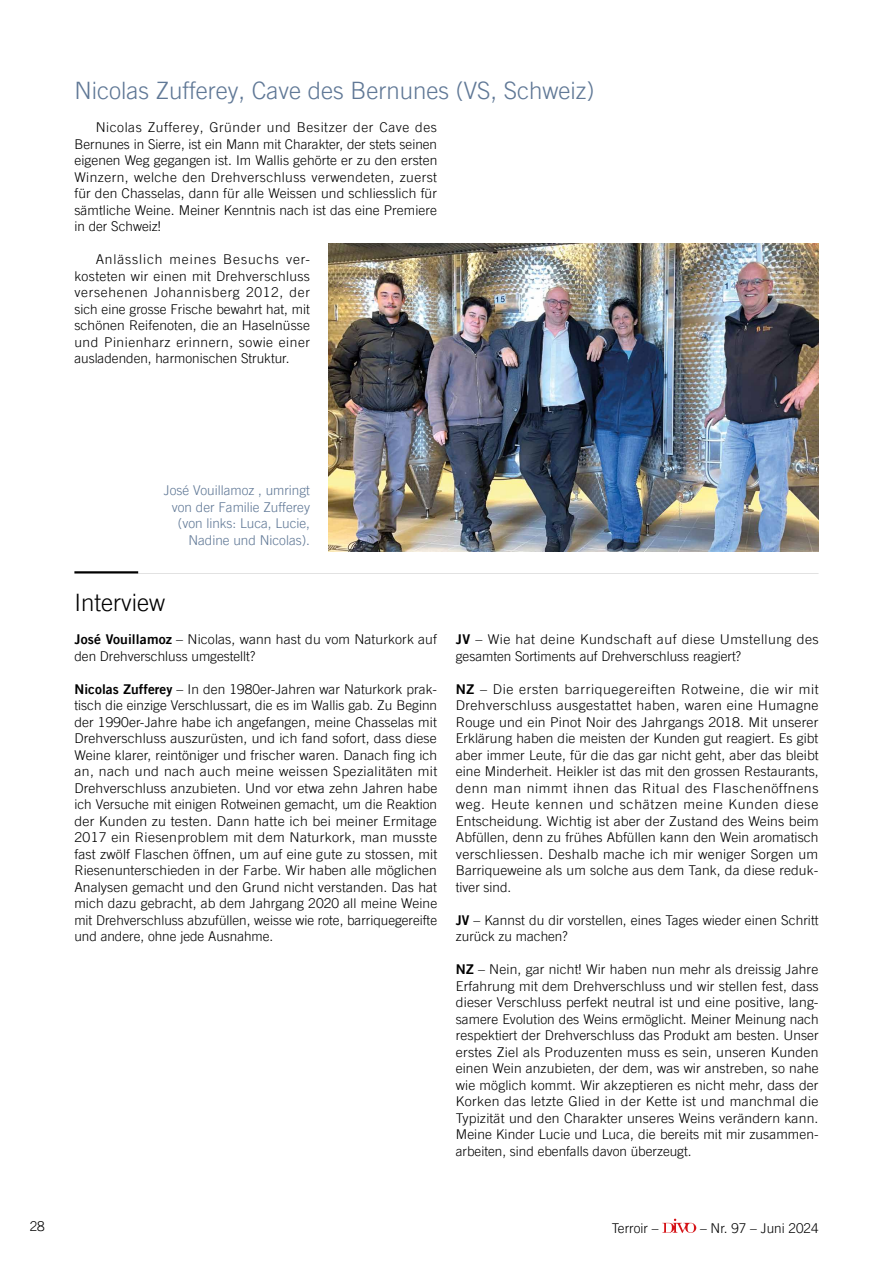
<style>
.page{position:relative;width:893px;height:1263px;background:#fff}
.page>*{position:absolute;margin:0;border:0;box-sizing:border-box;transform-origin:0 0}
.t1{font:300 24px "Trade Gothic LT Pro";color:#607896}
.t2{font:300 24px "Trade Gothic LT Pro";color:#000}
.t3{font:300 13.5px/16.5px "Trade Gothic LT Pro";color:#000;text-align:justify}
.t4{font:300 13.5px/16.5px "Trade Gothic LT Pro";color:#000;scale:1.04 1}
.t5{font:300 13.5px/16.5px "Trade Gothic LT Pro";color:#607896;text-align:right}
.s1{font-family:"Trade Gothic LT Bold Two";font-weight:400}
</style>
<div class="page">
<svg style="left:662px;top:1218px;width:34px;height:15px"></svg>
<img style="left:329px;top:243px;width:490px;height:309px">
<hr style="left:74px;top:571px;width:745px;height:2px;background:#000">
<hr style="left:138px;top:571px;width:682px;height:3px;background:#fff">
<h1 class="t1" style="left:74px;top:77px;width:522px">Nicolas Zufferey, Cave des Bernunes (VS, Schweiz)</h1>
<p class="t3" style="left:74px;top:119px;width:364px;text-indent:21px">Nicolas Zufferey, Gründer und Besitzer der Cave des Bernunes in Sierre, ist ein Mann mit Charakter, der stets seinen eigenen Weg gegangen ist. Im Wallis gehörte er zu den ersten Winzern, welche den Drehverschluss verwendeten, zuerst für den Chasselas, dann für alle Weissen und schliesslich für sämtliche Weine. Meiner Kenntnis nach ist das eine Premiere in der Schweiz!</p>
<p class="t3" style="left:74px;top:251px;width:237px;text-indent:21px">Anlässlich meines Besuchs ver&shy;kosteten wir einen mit Drehverschluss versehenen Johannisberg 2012, der sich eine grosse Frische bewahrt hat, mit schönen Reifenoten, die an Haselnüsse und Pinienharz erinnern, sowie einer ausladenden, harmonischen Struktur.</p>
<p class="t5" style="left:164px;top:482px;width:148px">José Vouillamoz , umringt von der Familie Zufferey (von links: Luca, Lucie,<br>Nadine und Nicolas).</p>
<h1 class="t2" style="left:74px;top:588px;width:92px">Interview</h1>
<p class="t3" style="left:74px;top:631px;width:364px"><span class="s1">José Vouillamoz</span> – Nicolas, wann hast du vom Naturkork auf den Drehverschluss umgestellt?</p>
<p class="t3" style="left:74px;top:680px;width:364px"><span class="s1">Nicolas Zufferey</span> – In den 1980er-Jahren war Naturkork prak&shy;tisch die einzige Verschlussart, die es im Wallis gab. Zu Beginn der 1990er-Jahre habe ich angefangen, meine Chasselas mit Drehverschluss auszurüsten, und ich fand sofort, dass diese Weine klarer, reintöniger und frischer waren. Danach fing ich an, nach und nach auch meine weissen Spezialitäten mit Drehverschluss anzubieten. Und vor etwa zehn Jahren habe ich Versuche mit einigen Rotweinen gemacht, um die Reaktion der Kunden zu testen. Dann hatte ich bei meiner Ermitage 2017 ein Riesenproblem mit dem Naturkork, man musste fast zwölf Flaschen öffnen, um auf eine gute zu stossen, mit Riesenunterschieden in der Farbe. Wir haben alle möglichen Analysen gemacht und den Grund nicht verstanden. Das hat mich dazu gebracht, ab dem Jahrgang 2020 all meine Weine mit Drehverschluss abzufüllen, weisse wie rote, barriquegereifte und andere, ohne jede Ausnahme.</p>
<p class="t4" style="left:456px;top:631px;width:350px"><span class="s1">JV</span> – Wie hat deine Kundschaft auf diese Umstellung des gesamten Sortiments auf Drehverschluss reagiert?</p>
<p class="t4" style="left:456px;top:680px;width:350px;text-align:justify"><span class="s1">NZ</span> – Die ersten barriquegereiften Rotweine, die wir mit Drehverschluss ausgestattet haben, waren eine Humagne Rouge und ein Pinot Noir des Jahrgangs 2018. Mit unserer Erklärung haben die meisten der Kunden gut reagiert. Es gibt aber immer Leute, für die das gar nicht geht, aber das bleibt eine Minderheit. Heikler ist das mit den grossen Restaurants, denn man nimmt ihnen das Ritual des Flaschenöffnens weg. Heute kennen und schätzen meine Kunden diese Entscheidung. Wichtig ist aber der Zustand des Weins beim Abfüllen, denn zu frühes Abfüllen kann den Wein aromatisch verschliessen. Deshalb mache ich mir weniger Sorgen um Barriqueweine als um solche aus dem Tank, da diese reduk&shy;tiver sind.</p>
<p class="t3" style="left:456px;top:911px;width:364px"><span class="s1">JV</span> – Kannst du dir vorstellen, eines Tages wieder einen Schritt zurück zu machen?</p>
<p class="t3" style="left:456px;top:961px;width:364px"><span class="s1">NZ</span> – Nein, gar nicht! Wir haben nun mehr als dreissig Jahre Erfahrung mit dem Drehverschluss und wir stellen fest, dass dieser Verschluss perfekt neutral ist und eine positive, lang&shy;samere Evolution des Weins ermöglicht. Meiner Meinung nach respektiert der Drehverschluss das Produkt am besten. Unser erstes Ziel als Produzenten muss es sein, unseren Kunden einen Wein anzubieten, der dem, was wir anstreben, so nahe wie möglich kommt. Wir akzeptieren es nicht mehr, dass der Korken das letzte Glied in der Kette ist und manchmal die Typizität und den Charakter unseres Weins verändern kann.<br>Meine Kinder Lucie und Luca, die bereits mit mir zusammen&shy;arbeiten, sind ebenfalls davon überzeugt.</p>
<p class="t3" style="left:30px;top:1217px;width:17px">28</p>
<p class="t3" style="left:612px;top:1220px;width:48px">Terroir –</p>
<p class="t3" style="left:700px;top:1220px;width:120px">– Nr. 97 – Juni 2024</p>
</div>
